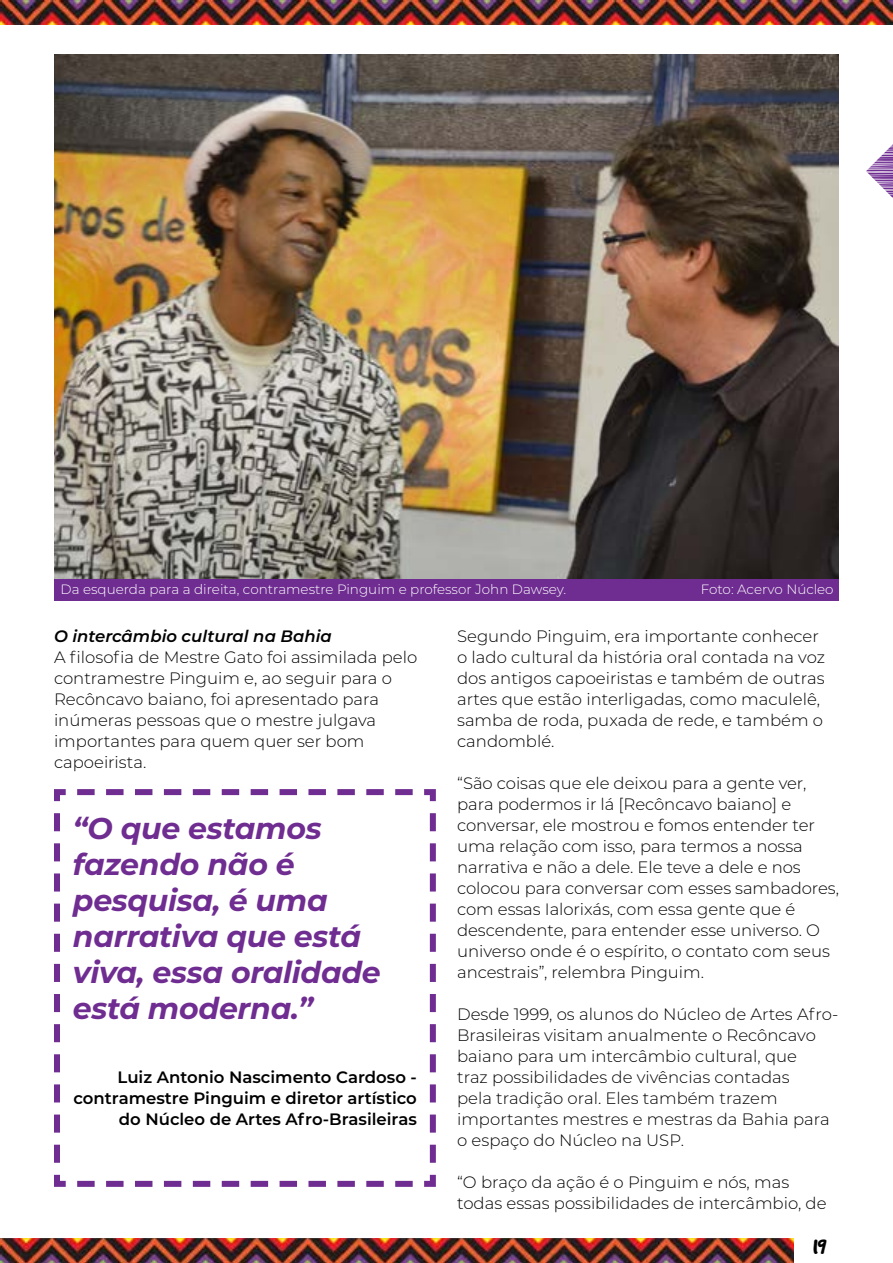
<style>
.page{position:relative;width:893px;height:1263px;background:#fff}
.page>*{position:absolute;margin:0;border:0;box-sizing:border-box;transform-origin:0 0}
.t1{font:italic 700 30px/36px "Montserrat";letter-spacing:-.01em;color:#6f2c91}
.t2{font:30px "Good Dog Cool";color:#000}
.t3{font:300 16.5px/21px "Montserrat";color:#000}
.t4{font:600 16.5px/21px "Montserrat";color:#000;text-align:right}
.t5{font:italic 600 16.5px "Montserrat";color:#000}
.t6{font:300 13.5px "Montserrat";color:#fff}
</style>
<div class="page">
<svg style="left:866px;top:144px;width:27px;height:54px"></svg>
<img style="left:0;top:0;width:893px;height:24px">
<img style="left:0;top:1239px;width:794px;height:24px">
<img style="left:54px;top:54px;width:785px;height:525px">
<svg style="left:54px;top:789px;width:382px;height:398px"></svg>
<div style="left:54px;top:579px;width:785px;height:21px;background:#6f2c91"></div>
<p class="t6" style="left:61px;top:580px;width:507px">Da esquerda para a direita, contramestre Pinguim e professor John Dawsey.</p>
<p class="t6" style="left:701px;top:580px;width:134px">Foto: Acervo Núcleo</p>
<p class="t5" style="left:54px;top:624px;width:279px">O intercâmbio cultural na Bahia</p>
<p class="t3" style="left:54px;top:646px;width:365px">A filosofia de Mestre Gato foi assimilada pelo contramestre Pinguim e, ao seguir para o Recôncavo baiano, foi apresentado para inúmeras pessoas que o mestre julgava importantes para quem quer ser bom capoeirista.</p>
<h1 class="t1" style="left:73px;top:809px;width:309px">“O que estamos fazendo não é pesquisa, é uma narrativa que está viva, essa oralidade está moderna.”</h1>
<p class="t4" style="left:74px;top:1066px;width:345px">Luiz Antonio Nascimento Cardoso - contramestre Pinguim e diretor artístico do Núcleo de Artes Afro-Brasileiras</p>
<p class="t3" style="left:457px;top:625px;width:369px">Segundo Pinguim, era importante conhecer o lado cultural da história oral contada na voz dos antigos capoeiristas e também de outras artes que estão interligadas, como maculelê, samba de roda, puxada de rede, e também o candomblé.</p>
<p class="t3" style="left:457px;top:772px;width:383px">“São coisas que ele deixou para a gente ver, para podermos ir lá [Recôncavo baiano] e conversar, ele mostrou e fomos entender ter uma relação com isso, para termos a nossa narrativa e não a dele. Ele teve a dele e nos colocou para conversar com esses sambadores, com essas Ialorixás, com essa gente que é descendente, para entender esse universo. O universo onde é o espírito, o contato com seus ancestrais”, relembra Pinguim.</p>
<p class="t3" style="left:457px;top:1003px;width:383px">Desde 1999, os alunos do Núcleo de Artes Afro-Brasileiras visitam anualmente o Recôncavo baiano para um intercâmbio cultural, que<br>traz possibilidades de vivências contadas<br>pela tradição oral. Eles também trazem importantes mestres e mestras da Bahia para o espaço do Núcleo na USP.</p>
<p class="t3" style="left:457px;top:1171px;width:371px">“O braço da ação é o Pinguim e nós, mas todas essas possibilidades de intercâmbio, de</p>
<h1 class="t2" style="left:813px;top:1229px;width:16px">19</h1>
</div>
